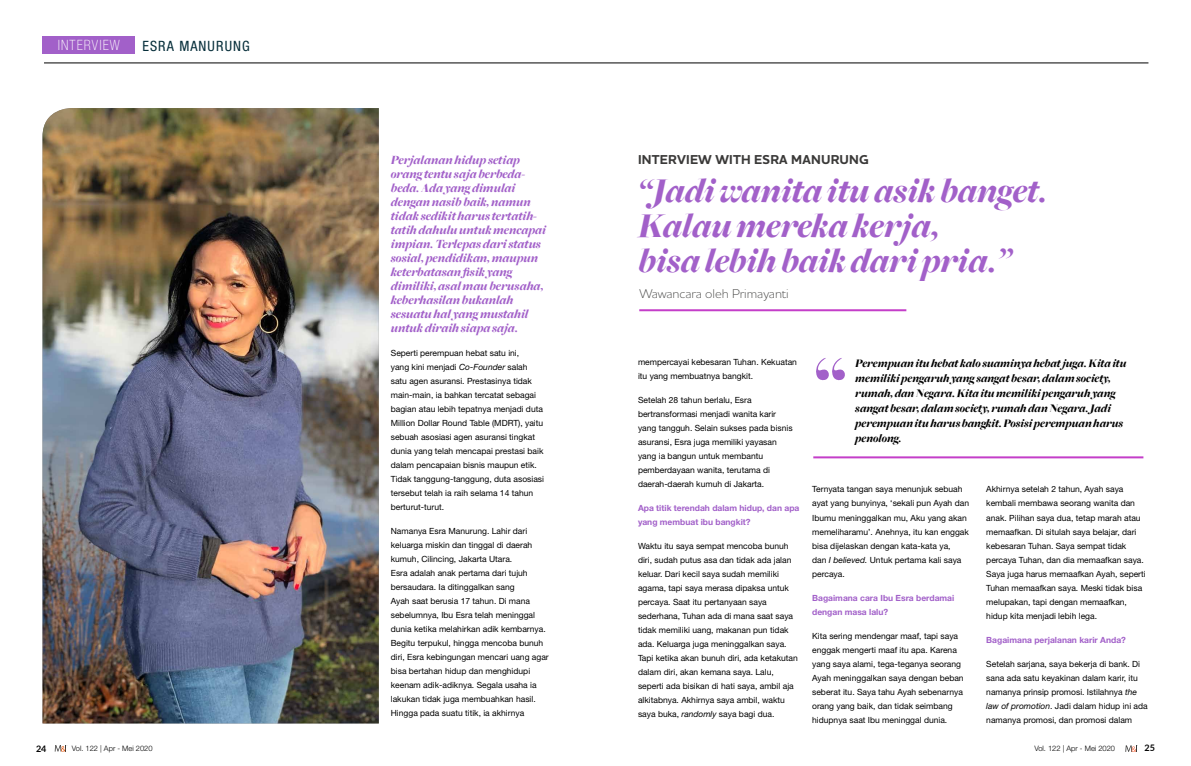
<style>
.page{position:relative;width:1191px;height:766px;background:#fff}
.page>*{position:absolute;margin:0;border:0;box-sizing:border-box;transform-origin:0 0}
.t1{font:77.2px "Red Velvet";color:#a260c9}
.t2{font:italic 900 36px/35px "Freight Big";color:#a260c9}
.t3{font:condensed 14.2px "Helvetica Neue LT Std";letter-spacing:.075em;color:#062e3a}
.t4{font:100 condensed 14.2px "Helvetica Neue LT Std";letter-spacing:.075em;color:#fff}
.t5{font:700 13.1px "Houschka Alt Pro";letter-spacing:.015em;color:#3a3938}
.t6{font:italic 900 13px/14px "Freight Big";color:#a260c9}
.t7{font:300 12.9px "Houschka Alt Pro";letter-spacing:-.01em;color:#474746}
.t8{font:italic 900 12px/15px "Freight Big";color:#000}
.t9{font:700 9px "Lato";color:#000}
.t10{font:8.5px/14px "Helvetica Neue LT Std";color:#000}
.t11{font:700 8.5px/14px "Helvetica Neue LT Std";color:#a260c9}
.t12{font:300 7.5px "Helvetica Neue LT Std";color:#000}
.s1{font-style:italic}
</style>
<div class="page">
<svg style="left:55px;top:745px;width:12px;height:6px"></svg>
<svg style="left:1125px;top:745px;width:13px;height:6px"></svg>
<img style="left:43px;top:108px;width:336px;height:615px">
<hr style="left:639px;top:309px;width:267px;height:2px;background:#c43ec9">
<hr style="left:44px;top:63px;width:1104px;height:1px;background:#000">
<div style="left:43px;top:36px;width:92px;height:17px;background:#a260c9"></div>
<hr style="left:813px;top:456px;width:330px;height:2px;background:#c43ec9">
<h3 class="t4" style="left:58px;top:37px;width:55px">INTERVIEW</h3>
<h3 class="t3" style="left:142px;top:38px;width:109px">ESRA MANURUNG</h3>
<h3 class="t6" style="left:391px;top:153px;width:131px">Perjalanan hidup setiap</h3>
<h3 class="t5" style="left:638px;top:151px;width:9px">INTE</h3>
<h3 class="t5" style="left:668px;top:151px;width:163px">RVIEW WITH ESRA MANURU</h3>
<h3 class="t5" style="left:849px;top:151px;width:20px">NG</h3>
<p class="t6" style="left:391px;top:167px;width:157px">orang tentu saja berbeda&shy;beda. Ada yang dimulai dengan nasib baik, namun tidak sedikit harus tertatih&shy;tatih dahulu untuk mencapai impian. Terlepas dari status sosial, pendidikan, maupun keterbatasan fisik yang dimiliki, asal mau berusaha, keberhasilan bukanlah sesuatu hal yang mustahil untuk diraih siapa saja.</p>
<p class="t10" style="left:391px;top:345px;width:155px">Seperti perempuan hebat satu ini,<br>yang kini menjadi <span class="s1">Co-Founder</span> salah satu agen asuransi. Prestasinya tidak main-main, ia bahkan tercatat sebagai bagian atau lebih tepatnya menjadi duta Million Dollar Round Table (MDRT), yaitu sebuah asosiasi agen asuransi tingkat dunia yang telah mencapai prestasi baik dalam pencapaian bisnis maupun etik.<br>Tidak tanggung-tanggung, duta asosiasi tersebut telah ia raih selama 14 tahun berturut-turut.</p>
<p class="t10" style="left:391px;top:523px;width:159px">Namanya Esra Manurung. Lahir dari keluarga miskin dan tinggal di daerah kumuh, Cilincing, Jakarta Utara.<br>Esra adalah anak pertama dari tujuh bersaudara. Ia ditinggalkan sang<br>Ayah saat berusia 17 tahun. Di mana sebelumnya, Ibu Esra telah meninggal dunia ketika melahirkan adik kembarnya.<br>Begitu terpukul, hingga mencoba bunuh diri, Esra kebingungan mencari uang agar bisa bertahan hidup dan menghidupi keenam adik-adiknya. Segala usaha ia lakukan tidak juga membuahkan hasil.<br>H ingga pada suatu titik, ia akhirnya</p>
<h2 class="t2" style="left:638px;top:174px;width:410px">“Jadi wanita itu asik banget.<br>Kalau mereka kerja,<br>bisa lebih baik dari pria.”</h2>
<h3 class="t7" style="left:639px;top:286px;width:151px">Wawancara oleh Primayanti</h3>
<h1 class="t1" style="left:812px;top:339px;width:38px">“</h1>
<p class="t8" style="left:855px;top:356px;width:273px">Perempuan itu hebat kalo suaminya hebat juga. Kita itu memiliki pengaruh yang sangat besar, dalam society, rumah, dan Negara. Kita itu memiliki pengaruh yang sangat besar, dalam society, rumah dan Negara. Jadi perempuan itu harus bangkit. Posisi perempuan harus penolong.</p>
<p class="t10" style="left:638px;top:354px;width:160px">mempercayai kebesaran Tuhan. Kekuatan itu yang membuatnya bangkit.</p>
<p class="t10" style="left:638px;top:392px;width:156px">Setelah 28 tahun berlalu, Esra bertransformasi menjadi wanita karir yang tangguh. Selain sukses pada bisnis asuransi, Esra juga memiliki yayasan yang ia bangun untuk membantu pemberdayaan wanita, terutama di daerah-daerah kumuh di Jakarta.</p>
<p class="t11" style="left:638px;top:500px;width:163px">Apa titik terendah dalam hidup, dan apa yang membuat ibu bangkit?</p>
<p class="t10" style="left:638px;top:538px;width:161px">Waktu itu saya sempat mencoba bunuh diri, sudah putus asa dan tidak ada jalan keluar. Dari kecil saya sudah memiliki agama, tapi saya merasa dipaksa untuk percaya. Saat itu pertanyaan saya sederhana, Tuhan ada di mana saat saya tidak memiliki uang, makanan pun tidak ada. Keluarga juga meninggalkan saya.<br>Tapi ketika akan bunuh diri, ada ketakutan dalam diri, akan kemana saya. Lalu, seperti ada bisikan di hati saya, ambil aja alkitabnya. Akhirnya saya ambil, waktu saya buka, <span class="s1">randomly</span> saya bagi dua.</p>
<p class="t10" style="left:986px;top:482px;width:161px">Akhirnya setelah 2 tahun, Ayah saya kembali membawa seorang wanita dan anak. Pilihan saya dua, tetap marah atau memaafkan. Di situlah saya belajar, dari kebesaran Tuhan. Saya sempat tidak percaya Tuhan, dan dia memaafkan saya.<br>Saya juga harus memaafkan Ayah, seperti Tuhan memaafkan saya. Meski tidak bisa melupakan, tapi dengan memaafkan, hidup kita menjadi lebih lega.</p>
<p class="t11" style="left:986px;top:632px;width:141px">Bagaimana perjalanan karir Anda?</p>
<p class="t10" style="left:986px;top:656px;width:163px">Setelah sarjana, saya bekerja di bank. Di sana ada satu keyakinan dalam karir, itu namanya prinsip promosi. Istilahnya <span class="s1">the law of promotion</span>. Jadi dalam hidup ini ada namanya promosi, dan promosi dalam</p>
<p class="t10" style="left:812px;top:482px;width:158px">Ternyata tangan saya menunjuk sebuah ayat yang bunyinya, ‘sekali pun Ayah dan Ibumu meninggalkan mu, Aku yang akan memeliharamu’. Anehnya, itu kan enggak bisa dijelaskan dengan kata-kata ya,<br>dan <span class="s1">I believed.</span> Untuk pertama kali saya percaya.</p>
<p class="t11" style="left:812px;top:590px;width:144px">Bagaimana cara Ibu Esra berdamai dengan masa lalu?</p>
<p class="t10" style="left:812px;top:628px;width:153px">Kita sering mendengar maaf, tapi saya enggak mengerti maaf itu apa. Karena yang saya alami, tega-teganya seorang Ayah meninggalkan saya dengan beban seberat itu. Saya tahu Ayah sebenarnya orang yang baik, dan tidak seimbang hidupnya saat Ibu meninggal dunia.</p>
<p class="t9" style="left:36px;top:741px;width:12px">24</p>
<p class="t12" style="left:72px;top:743px;width:82px">Vol. 122 | Apr - Mei 2020</p>
<p class="t12" style="left:1034px;top:743px;width:82px">Vol. 122 | Apr - Mei 2020</p>
<p class="t9" style="left:1144px;top:741px;width:12px">25</p>
</div>
